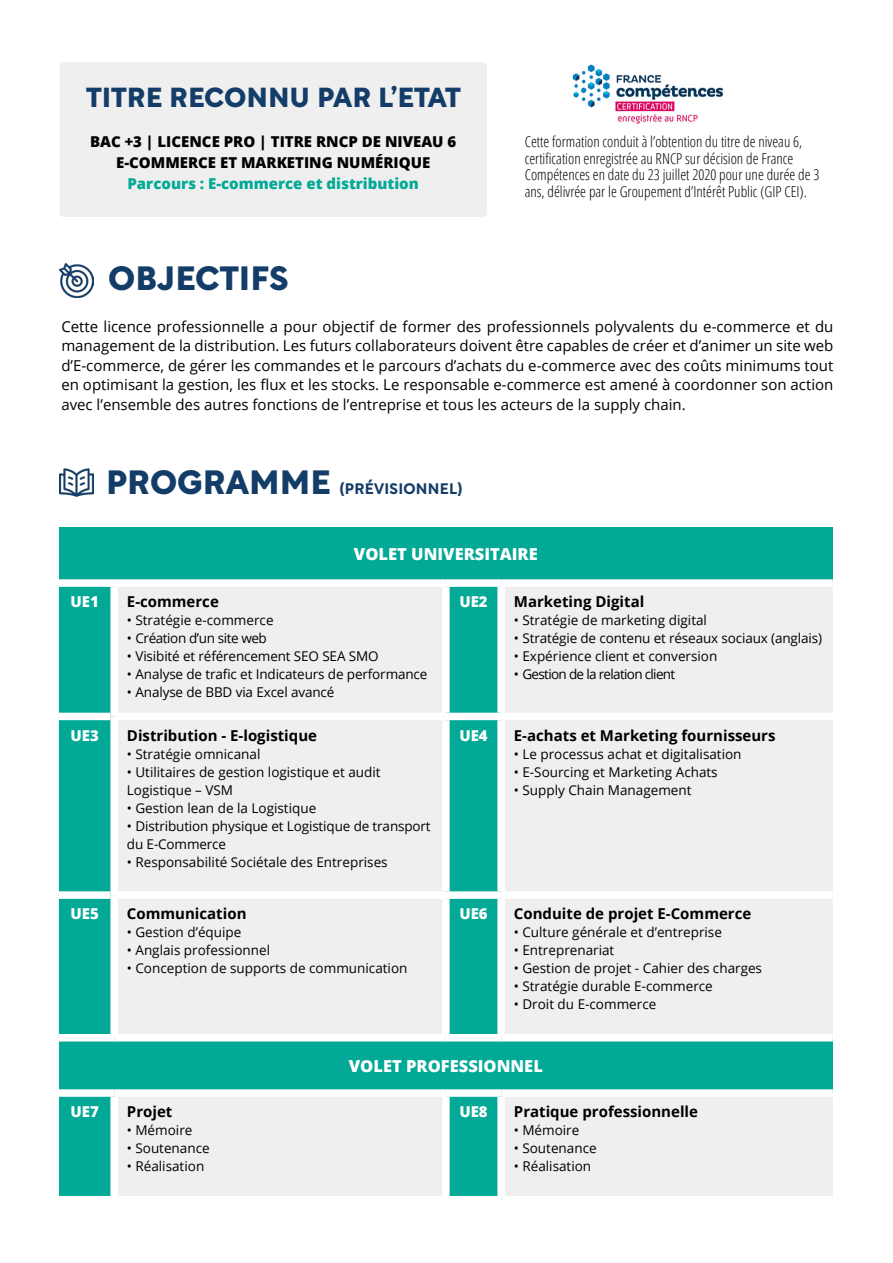
<style>
.page{position:relative;width:893px;height:1263px;background:#fff}
.page>*{position:absolute;margin:0;border:0;box-sizing:border-box;transform-origin:0 0}
.t1{font:33px "Rotunda Variable";letter-spacing:.02em;color:#143c68}
.t2{font:27px "Rotunda Variable";letter-spacing:.02em;color:#143c69}
.t3{font:800 16.5px "Open Sans";color:#fff}
.t4{font:15px/19.5px "Open Sans";color:#000;text-align:justify}
.t5{font:300 condensed 15px/16.5px "Open Sans";color:#000}
.t6{font:700 15px "Open Sans";color:#000}
.t7{font:800 15px/21px "Open Sans";color:#000;text-align:center}
.t8{font:800 15px "Open Sans";color:#02a996}
.t9{font:800 15px "Open Sans";color:#fff}
.t10{font:15px "Rotunda Variable";letter-spacing:.02em;color:#143c68}
.t11{font:13.5px/18px "Open Sans";color:#000}
.t12{font:13.5px "Open Sans";letter-spacing:-.05em;color:#000}
.t13{font:13.5px "Open Sans";letter-spacing:-.03em;color:#000}
.s1{font-size:33px}
</style>
<div class="page">
<img style="left:572px;top:64px;width:152px;height:60px">
<img style="left:59px;top:263px;width:35px;height:35px">
<div style="left:60px;top:62px;width:427px;height:155px;background:#eeefee;border-radius:4px"></div>
<img style="left:59px;top:468px;width:35px;height:29px">
<div style="left:59px;top:528px;width:774px;height:55px;background:#02a996"></div>
<div style="left:59px;top:587px;width:51px;height:447px;background:#02a996"></div>
<div style="left:118px;top:587px;width:715px;height:609px;background:#eeefee"></div>
<div style="left:450px;top:587px;width:47px;height:447px;background:#02a996"></div>
<div style="left:59px;top:1038px;width:774px;height:55px;background:#02a996"></div>
<div style="left:59px;top:1093px;width:55px;height:107px;background:#02a996"></div>
<div style="left:446px;top:1093px;width:55px;height:107px;background:#02a996"></div>
<div style="left:59px;top:713px;width:51px;height:7px;background:#fff"></div>
<div style="left:118px;top:713px;width:328px;height:7px;background:#fff"></div>
<div style="left:446px;top:713px;width:55px;height:7px;background:#fff"></div>
<div style="left:501px;top:713px;width:332px;height:7px;background:#fff"></div>
<div style="left:59px;top:891px;width:51px;height:8px;background:#fff"></div>
<div style="left:118px;top:891px;width:328px;height:8px;background:#fff"></div>
<div style="left:446px;top:891px;width:55px;height:8px;background:#fff"></div>
<div style="left:501px;top:891px;width:332px;height:8px;background:#fff"></div>
<div style="left:59px;top:1034px;width:55px;height:7px;background:#fff"></div>
<div style="left:114px;top:1034px;width:332px;height:7px;background:#fff"></div>
<div style="left:446px;top:1034px;width:55px;height:7px;background:#fff"></div>
<div style="left:501px;top:1034px;width:332px;height:7px;background:#fff"></div>
<div style="left:59px;top:1089px;width:55px;height:8px;background:#fff"></div>
<div style="left:114px;top:1089px;width:332px;height:8px;background:#fff"></div>
<div style="left:446px;top:1089px;width:55px;height:8px;background:#fff"></div>
<div style="left:501px;top:1089px;width:332px;height:8px;background:#fff"></div>
<div style="left:446px;top:1196px;width:55px;height:7px;background:#fff"></div>
<div style="left:59px;top:1196px;width:59px;height:7px;background:#fff"></div>
<div style="left:442px;top:587px;width:8px;height:126px;background:#fff"></div>
<div style="left:497px;top:587px;width:8px;height:126px;background:#fff"></div>
<div style="left:442px;top:720px;width:8px;height:171px;background:#fff"></div>
<div style="left:497px;top:720px;width:8px;height:171px;background:#fff"></div>
<div style="left:442px;top:899px;width:8px;height:135px;background:#fff"></div>
<div style="left:497px;top:899px;width:8px;height:135px;background:#fff"></div>
<div style="left:442px;top:1097px;width:8px;height:99px;background:#fff"></div>
<div style="left:497px;top:1097px;width:8px;height:99px;background:#fff"></div>
<div style="left:59px;top:579px;width:59px;height:8px;background:#fff"></div>
<div style="left:118px;top:579px;width:328px;height:8px;background:#fff"></div>
<div style="left:446px;top:579px;width:55px;height:8px;background:#fff"></div>
<div style="left:501px;top:579px;width:332px;height:8px;background:#fff"></div>
<div style="left:110px;top:1097px;width:8px;height:99px;background:#fff"></div>
<h2 class="t2" style="left:86px;top:74px;width:376px">TITRE RECONNU PAR L’ETAT</h2>
<p class="t7" style="left:90px;top:130px;width:368px">BAC +3 | LICENCE PRO | TITRE RNCP DE NIVEAU 6<br>E-COMMERCE ET MARKETING NUMÉRIQUE</p>
<p class="t8" style="left:127px;top:172px;width:293px">Parcours : E-commerce et distribution</p>
<h1 class="t1" style="left:109px;top:250px;width:181px">OBJECTIFS</h1>
<p class="t5" style="left:525px;top:133px;width:296px">Cette formation conduit à l’obtention du titre de niveau 6, certification enregistrée au RNCP sur décision de France Compétences en date du 23 juillet 2020 pour une durée de 3 ans, délivrée par le Groupement d’Intérêt Public (GIP CEI).</p>
<p class="t4" style="left:61px;top:316px;width:774px">Cette licence professionnelle a pour objectif de former des professionnels polyvalents du e-commerce et du management de la distribution. Les futurs collaborateurs doivent être capables de créer et d’animer un site web d’E-commerce, de gérer les commandes et le parcours d’achats du e-commerce avec des coûts minimums tout en optimisant la gestion, les flux et les stocks. Le responsable e-commerce est amené à coordonner son action avec l’ensemble des autres fonctions de l’entreprise et tous les acteurs de la supply chain.</p>
<p class="t10" style="left:106px;top:476px;width:357px"><span class="s1">PROGRAMME</span> (PRÉVISIONNEL)</p>
<p class="t3" style="left:354px;top:541px;width:185px">VOLET UNIVERSITAIRE</p>
<p class="t9" style="left:70px;top:590px;width:30px">UE1</p>
<p class="t6" style="left:127px;top:591px;width:93px">E-commerce</p>
<p class="t11" style="left:127px;top:611px;width:148px">• Stratégie e-commerce</p>
<p class="t13" style="left:127px;top:629px;width:141px">• Création d’un site web</p>
<p class="t11" style="left:127px;top:647px;width:253px">• Visibité et référencement SEO SEA SMO</p>
<p class="t11" style="left:127px;top:665px;width:302px">• Analyse de trafic et Indicateurs de performance</p>
<p class="t11" style="left:127px;top:683px;width:209px">• Analyse de BBD via Excel avancé</p>
<p class="t9" style="left:70px;top:724px;width:30px">UE3</p>
<p class="t6" style="left:127px;top:725px;width:192px">Distribution - E-logistique</p>
<p class="t11" style="left:127px;top:744px;width:135px">• Stratégie omnicanal</p>
<p class="t11" style="left:127px;top:762px;width:255px">• Utilitaires de gestion logistique et audit<br>Logistique – VSM</p>
<p class="t11" style="left:127px;top:798px;width:191px">• Gestion lean de la Logistique</p>
<p class="t11" style="left:127px;top:816px;width:305px">• Distribution physique et Logistique de transport du E-Commerce</p>
<p class="t11" style="left:127px;top:852px;width:262px">• Responsabilité Sociétale des Entreprises</p>
<p class="t9" style="left:70px;top:902px;width:30px">UE5</p>
<p class="t6" style="left:127px;top:903px;width:121px">Communication</p>
<p class="t11" style="left:127px;top:923px;width:116px">• Gestion d’équipe</p>
<p class="t11" style="left:127px;top:941px;width:145px">• Anglais professionnel</p>
<p class="t11" style="left:127px;top:959px;width:282px">• Conception de supports de communication</p>
<p class="t9" style="left:459px;top:590px;width:30px">UE2</p>
<p class="t6" style="left:514px;top:591px;width:132px">Marketing Digital</p>
<p class="t11" style="left:514px;top:611px;width:195px">• Stratégie de marketing digital</p>
<p class="t11" style="left:514px;top:629px;width:310px">• Stratégie de contenu et réseaux sociaux (anglais)</p>
<p class="t11" style="left:514px;top:647px;width:205px">• Expérience client et conversion</p>
<p class="t12" style="left:514px;top:665px;width:163px">• Gestion de la relation client</p>
<p class="t9" style="left:459px;top:724px;width:30px">UE4</p>
<p class="t6" style="left:514px;top:725px;width:263px">E-achats et Marketing fournisseurs</p>
<p class="t11" style="left:514px;top:744px;width:229px">• Le processus achat et digitalisation</p>
<p class="t11" style="left:514px;top:762px;width:205px">• E-Sourcing et Marketing Achats</p>
<p class="t11" style="left:514px;top:780px;width:179px">• Supply Chain Management</p>
<p class="t9" style="left:459px;top:902px;width:30px">UE6</p>
<p class="t6" style="left:514px;top:903px;width:239px">Conduite de projet E-Commerce</p>
<p class="t11" style="left:514px;top:923px;width:210px">• Culture générale et d’entreprise</p>
<p class="t11" style="left:514px;top:941px;width:102px">• Entreprenariat</p>
<p class="t11" style="left:514px;top:959px;width:250px">• Gestion de projet - Cahier des charges</p>
<p class="t11" style="left:514px;top:977px;width:200px">• Stratégie durable E-commerce</p>
<p class="t11" style="left:514px;top:995px;width:144px">• Droit du E-commerce</p>
<p class="t9" style="left:70px;top:1100px;width:30px">UE7</p>
<p class="t6" style="left:127px;top:1101px;width:47px">Projet</p>
<p class="t11" style="left:127px;top:1121px;width:67px">• Mémoire</p>
<p class="t11" style="left:127px;top:1139px;width:84px">• Soutenance</p>
<p class="t11" style="left:127px;top:1157px;width:79px">• Réalisation</p>
<p class="t3" style="left:349px;top:1053px;width:196px">VOLET PROFESSIONNEL</p>
<p class="t9" style="left:459px;top:1100px;width:30px">UE8</p>
<p class="t6" style="left:514px;top:1101px;width:186px">Pratique professionnelle</p>
<p class="t11" style="left:514px;top:1121px;width:67px">• Mémoire</p>
<p class="t11" style="left:514px;top:1139px;width:84px">• Soutenance</p>
<p class="t11" style="left:514px;top:1157px;width:79px">• Réalisation</p>
</div>
